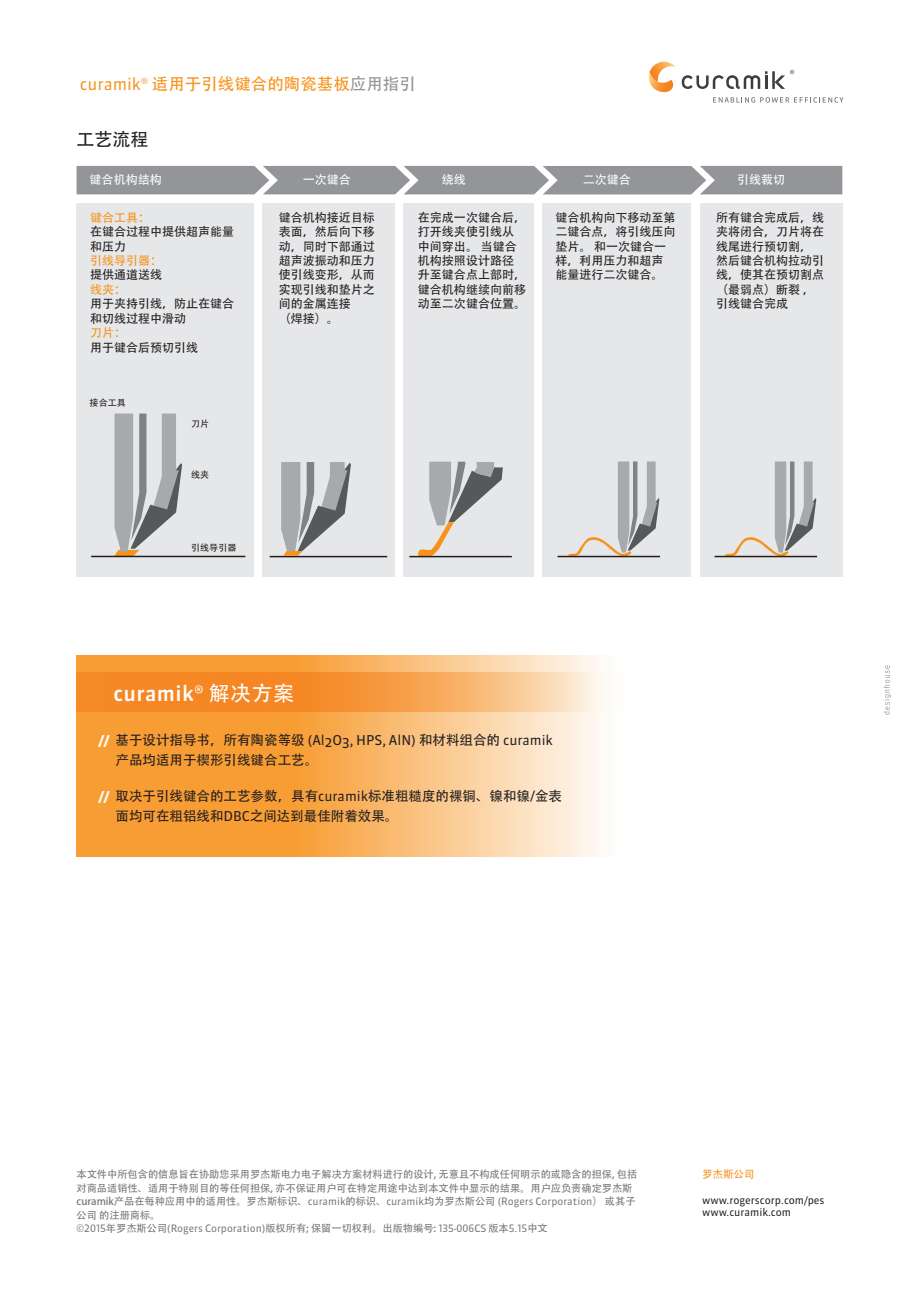
<style>
.page{position:relative;width:919px;height:1289px;background:#fff}
.page>*{position:absolute;margin:0;border:0;box-sizing:border-box;transform-origin:0 0}
.t1{font:500 21px "Sanuk OT";letter-spacing:.02em;color:#fff}
.t2{font:18px "Adobe Heiti Std";color:#231f20}
.t3{font:16.5px "Adobe Heiti Std";color:#f7931d}
.t4{font:13.5px/19.5px "Adobe Heiti Std";color:#231f20}
.t5{font:13.5px "Sanuk OT";color:#231f20}
.t6{font:12px/14.4px "Adobe Heiti Std";color:#231f20}
.t7{font:12px "Adobe Heiti Std";color:#fff}
.t8{font:12px "Adobe Heiti Std";color:#f7931d}
.t9{font:10.5px/12.6px "Sanuk OT";color:#231f20}
.t10{font:10.5px "Adobe Heiti Std";color:#f7931d}
.t11{font:10.2px/13.5px "Adobe Heiti Std";color:#76787b}
.t12{font:10.2px "Sanuk OT";color:#76787b}
.t13{font:9px "Adobe Heiti Std";letter-spacing:.01em;color:#231f20}
.s1{font-family:"Sanuk OT"}
.s2{color:#939598}
.s3{font-family:"Adobe Heiti Std";font-weight:400}
.s4{font-weight:900;color:#fff}
.s5{font-family:"Adobe Heiti Std"}
.s6{font-family:"Sanuk OT";font-weight:900;color:#fff}
</style>
<div class="page">
<svg style="left:648px;top:62px;width:27px;height:31px"></svg>
<svg style="left:713px;top:97px;width:130px;height:6px"></svg>
<svg style="left:681px;top:70px;width:113px;height:19px"></svg>
<div style="left:542px;top:203px;width:149px;height:374px;background:#e6e7e9"></div>
<div style="left:699px;top:203px;width:143px;height:374px;background:#e6e7e9"></div>
<div style="left:77px;top:166px;width:765px;height:28px;background:#939598"></div>
<div style="left:77px;top:203px;width:177px;height:374px;background:#e6e7e9"></div>
<div style="left:263px;top:203px;width:132px;height:374px;background:#e6e7e9"></div>
<div style="left:403px;top:203px;width:131px;height:374px;background:#e6e7e9"></div>
<hr style="left:269px;top:556px;width:118px;height:1px;background:#231f20">
<svg style="left:281px;top:462px;width:70px;height:94px"></svg>
<svg style="left:417px;top:461px;width:86px;height:95px"></svg>
<hr style="left:409px;top:556px;width:103px;height:1px;background:#231f20">
<hr style="left:91px;top:555px;width:154px;height:2px;background:#231f20">
<svg style="left:114px;top:413px;width:68px;height:143px"></svg>
<svg style="left:721px;top:461px;width:95px;height:95px"></svg>
<hr style="left:714px;top:556px;width:103px;height:1px;background:#231f20">
<svg style="left:564px;top:461px;width:95px;height:95px"></svg>
<hr style="left:557px;top:556px;width:103px;height:1px;background:#231f20">
<svg style="left:77px;top:655px;width:528px;height:201px;background:#f9b76b"></svg>
<svg style="left:77px;top:672px;width:528px;height:39px;background:#f6a251"></svg>
<svg style="left:883px;top:665px;width:7px;height:49px"></svg>
<h3 class="t3" style="left:80px;top:74px;width:337px"><span class="s1">curamik®</span> 适用于引线键合的陶瓷基板<span class="s2">应用指引</span></h3>
<h2 class="t2" style="left:77px;top:129px;width:74px">工艺流程</h2>
<p class="t7" style="left:90px;top:172px;width:73px">键合机构结构</p>
<p class="t7" style="left:303px;top:172px;width:49px">一次键合</p>
<p class="t7" style="left:442px;top:172px;width:25px">绕线</p>
<p class="t7" style="left:583px;top:172px;width:49px">二次键合</p>
<p class="t7" style="left:737px;top:172px;width:50px">引线裁切</p>
<p class="t8" style="left:90px;top:210px;width:61px">键合工具：</p>
<p class="t6" style="left:90px;top:225px;width:145px">在键合过程中提供超声能量和压力</p>
<p class="t8" style="left:90px;top:253px;width:73px">引线导引器：</p>
<p class="t6" style="left:90px;top:268px;width:73px">提供通道送线</p>
<p class="t8" style="left:90px;top:282px;width:37px">线夹：</p>
<p class="t6" style="left:90px;top:297px;width:145px">用于夹持引线，防止在键合和切线过程中滑动</p>
<p class="t8" style="left:90px;top:325px;width:37px">刀片：</p>
<p class="t6" style="left:90px;top:340px;width:109px">用于键合后预切引线</p>
<p class="t6" style="left:279px;top:210px;width:97px">键合机构接近目标表面，然后向下移动，同时下部通过超声波振动和压力使引线变形，从而实现引线和垫片之间的金属连接<br>（焊接）。</p>
<p class="t6" style="left:418px;top:210px;width:109px">在完成一次键合后，打开线夹使引线从中间穿出。 当键合机构按照设计路径升至键合点上部时，键合机构继续向前移动至二次键合位置。</p>
<p class="t6" style="left:555px;top:210px;width:121px">键合机构向下移动至第二键合点，将引线压向垫片。 和一次键合一样，利用压力和超声能量进行二次键合。</p>
<p class="t6" style="left:716px;top:210px;width:109px">所有键合完成后，线夹将闭合，刀片将在线尾进行预切割，然后键合机构拉动引线，使其在预切割点（最弱点）断裂 ，引线键合完成</p>
<p class="t13" style="left:90px;top:397px;width:38px">接合工具</p>
<p class="t13" style="left:191px;top:418px;width:20px">刀片</p>
<p class="t13" style="left:191px;top:469px;width:20px">线夹</p>
<p class="t13" style="left:191px;top:542px;width:47px">引线导引器</p>
<h1 class="t1" style="left:113px;top:680px;width:182px">curamik® <span class="s3">解决方案</span></h1>
<p class="t5" style="left:98px;top:732px;width:456px"><span class="s4">//</span> <span class="s5">基于设计指导书，所有陶瓷等级</span> (Al2O3, HPS, AlN) <span class="s5">和材料组合的</span> curamik</p>
<p class="t4" style="left:115px;top:750px;width:204px">产品均适用于楔形引线键合工艺。</p>
<p class="t4" style="left:115px;top:786px;width:448px;text-indent:-17px"><span class="s6">//</span> 取决于引线键合的工艺参数，具有<span class="s1">curamik</span>标准粗糙度的裸铜、镍和镍/金表面均可在粗铝线和<span class="s1">DBC</span>之间达到最佳附着效果。</p>
<p class="t11" style="left:77px;top:1168px;width:562px">本文件中所包含的信息旨在协助您采用罗杰斯电力电子解决方案材料进行的设计, 无意且不构成任何明示的或隐含的担保, 包括对商品适销性、适用于特别目的等任何担保, 亦不保证用户可在特定用途中达到本文件中显示的结果。用户应负责确定罗杰斯curamik产品在每种应用中的适用性。罗杰斯标识、<span class="s1">curamik</span>的标识、<span class="s1">curamik</span>均为罗杰斯公司 <span class="s1">(Rogers Corporation</span>）或其子公司的注册商标。</p>
<p class="t12" style="left:77px;top:1222px;width:472px">©2015<span class="s5">年罗杰斯公司</span>(Rogers Corporation)<span class="s5">版权所有; 保留一切权利。出版物编号:</span> 135-006CS <span class="s5">版本</span>5.15<span class="s5">中文</span></p>
<p class="t10" style="left:702px;top:1168px;width:54px">罗杰斯公司</p>
<p class="t9" style="left:702px;top:1193px;width:124px">www.rogerscorp.com/pes www.curamik.com</p>
</div>
